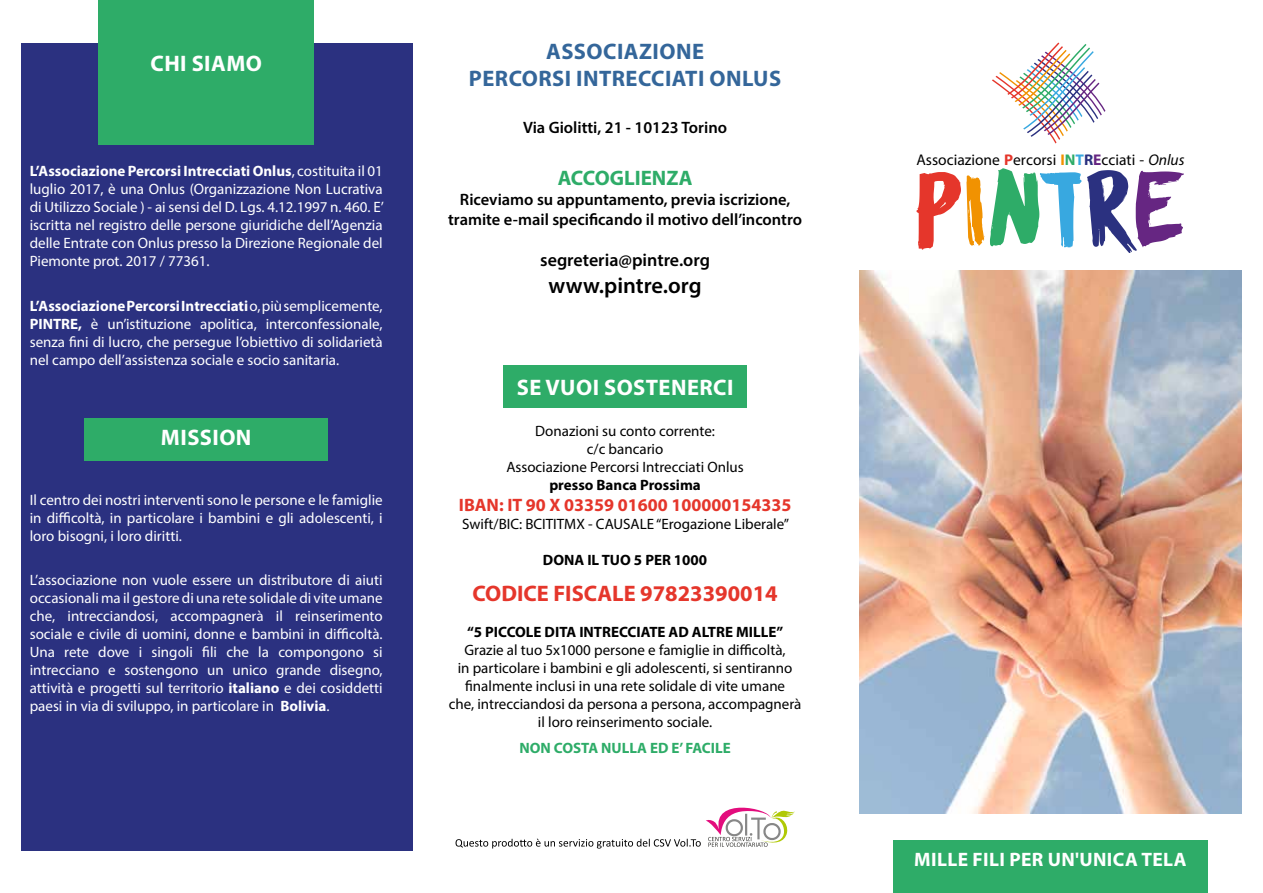
<style>
.page{position:relative;width:1263px;height:893px;background:#fff}
.page>*{position:absolute;margin:0;border:0;box-sizing:border-box;transform-origin:0 0}
.t1{font:700 22.5px/27px "Myriad Pro";letter-spacing:.02em;color:#34669a;text-align:center}
.t2{font:700 22.5px "Myriad Pro";letter-spacing:.02em;color:#fff}
.t3{font:700 22.5px "Myriad Pro";color:#e5362b}
.t4{font:600 22.5px "Myriad Pro";color:#000}
.t5{font:700 21px "Myriad Pro";color:#2eac68}
.t6{font:700 19.5px "Myriad Pro";letter-spacing:.02em;color:#fff}
.t7{font:700 18px "Myriad Pro";color:#e5362b}
.t8{font:600 18px "Myriad Pro";color:#000}
.t9{font:600 16.5px/19.8px "Myriad Pro";color:#000;text-align:center}
.t10{font:15.45px "Myriad Pro";color:#000}
.t11{font:15px/18px "Myriad Pro";color:#fff;text-align:justify}
.t12{font:15px/18px "Myriad Pro";color:#000;text-align:center}
.t13{font:700 15px "Myriad Pro";color:#000}
.t14{font:700 15px "Myriad Pro";color:#2eac68}
.s1{font-weight:700}
.s2{font-weight:700;color:#e5362b}
.s3{font-weight:700;color:#f19201}
.s4{font-weight:700;color:#2eac68}
.s5{font-weight:700;color:#38a8e0}
.s6{font-weight:700;color:#2b3180}
.s7{font-weight:700;color:#662682}
.s8{font-style:italic}
</style>
<div class="page">
<div style="left:503px;top:366px;width:244px;height:42px;background:#2eac68"></div>
<div style="left:21px;top:43px;width:391px;height:807px;background:#2b3180"></div>
<img style="left:859px;top:270px;width:383px;height:543px">
<div style="left:893px;top:841px;width:315px;height:52px;background:#2eac68"></div>
<div style="left:99px;top:0;width:215px;height:145px;background:#2eac68"></div>
<svg style="left:1041px;top:55px;width:61px;height:61px"></svg>
<div style="left:1037px;top:59px;width:61px;height:60px;background:#fff"></div>
<svg style="left:1047px;top:83px;width:52px;height:52px"></svg>
<svg style="left:1044px;top:79px;width:52px;height:52px"></svg>
<svg style="left:1030px;top:74px;width:62px;height:63px"></svg>
<svg style="left:1027px;top:71px;width:62px;height:62px"></svg>
<svg style="left:1023px;top:67px;width:62px;height:63px"></svg>
<svg style="left:1029px;top:51px;width:65px;height:65px"></svg>
<svg style="left:1026px;top:47px;width:64px;height:65px"></svg>
<svg style="left:1022px;top:44px;width:64px;height:65px"></svg>
<svg style="left:1018px;top:53px;width:52px;height:53px"></svg>
<svg style="left:1015px;top:50px;width:52px;height:52px"></svg>
<svg style="left:1011px;top:46px;width:52px;height:53px"></svg>
<svg style="left:1007px;top:43px;width:52px;height:52px"></svg>
<svg style="left:916px;top:172px;width:68px;height:78px"></svg>
<svg style="left:990px;top:168px;width:91px;height:79px"></svg>
<svg style="left:1087px;top:170px;width:97px;height:83px"></svg>
<svg style="left:455px;top:807px;width:340px;height:42px"></svg>
<div style="left:85px;top:418px;width:243px;height:42px;background:#2eac68"></div>
<h1 class="t2" style="left:150px;top:49px;width:113px">CHI SIAMO</h1>
<p class="t11" style="left:30px;top:162px;width:356px"><span class="s1">L’Associazione Percorsi Intrecciati Onlus</span>, costituita il 01 luglio 2017, è una Onlus (Organizzazione Non Lucrativa di Utilizzo Sociale ) - ai sensi del D. Lgs. 4.12.1997 n. 460. E’ iscritta nel registro delle persone giuridiche dell’Agenzia delle Entrate con Onlus presso la Direzione Regionale del Piemonte prot. 2017 / 77361.</p>
<p class="t11" style="left:30px;top:296px;width:354px"><span class="s1">L’Associazione Percorsi Intrecciati</span> o, più semplicemente, <span class="s1">PINTRE,</span> è un’istituzione apolitica, interconfessionale, senza fini di lucro, che persegue l’obiettivo di solidarietà nel campo dell’assistenza sociale e socio sanitaria.</p>
<h1 class="t2" style="left:161px;top:423px;width:92px">MISSION</h1>
<p class="t11" style="left:30px;top:490px;width:354px">Il centro dei nostri interventi sono le persone e le famiglie in difficoltà, in particolare i bambini e gli adolescenti, i loro bisogni, i loro diritti.</p>
<p class="t11" style="left:30px;top:571px;width:354px">L’associazione non vuole essere un distributore di aiuti occasionali ma il gestore di una rete solidale di vite umane che, intrecciandosi, accompagnerà il reinserimento sociale e civile di uomini, donne e bambini in difficoltà.<br>Una rete dove i singoli fili che la compongono si intrecciano e sostengono un unico grande disegno, attività e progetti sul territorio <span class="s1">italiano</span> e dei cosiddetti paesi in via di sviluppo, in particolare in <span class="s1">Bolivia</span>.</p>
<h1 class="t1" style="left:469px;top:38px;width:314px">ASSOCIAZIONE<br>PERCORSI INTRECCIATI ONLUS</h1>
<p class="t9" style="left:523px;top:117px;width:205px">Via Giolitti, 21 - 10123 Torino</p>
<h2 class="t5" style="left:558px;top:165px;width:136px">ACCOGLIENZA</h2>
<p class="t9" style="left:448px;top:189px;width:355px">Riceviamo su appuntamento, previa iscrizione, tramite e-mail specificando il motivo dell’incontro</p>
<p class="t8" style="left:540px;top:249px;width:171px">segreteria@pintre.org</p>
<h1 class="t4" style="left:549px;top:272px;width:154px">www.pintre.org</h1>
<h1 class="t2" style="left:517px;top:373px;width:218px">SE VUOI SOSTENERCI</h1>
<p class="t12" style="left:506px;top:421px;width:239px">Donazioni su conto corrente:<br>c/c bancario<br>Associazione Percorsi Intrecciati Onlus</p>
<p class="t13" style="left:549px;top:475px;width:153px">presso Banca Prossima</p>
<p class="t7" style="left:459px;top:493px;width:334px">IBAN: IT 90 X 03359 01600 100000154335</p>
<p class="t12" style="left:462px;top:515px;width:329px">Swift/BIC: BCITITMX - CAUSALE “Erogazione Liberale”</p>
<p class="t13" style="left:543px;top:550px;width:166px">DONA IL TUO 5 PER 1000</p>
<h1 class="t3" style="left:473px;top:578px;width:307px">CODICE FISCALE 97823390014</h1>
<p class="t13" style="left:467px;top:622px;width:318px">“5 PICCOLE DITA INTRECCIATE AD ALTRE MILLE”</p>
<p class="t12" style="left:449px;top:640px;width:354px">Grazie al tuo 5x1000 persone e famiglie in difficoltà,<br>in particolare i bambini e gli adolescenti, si sentiranno finalmente inclusi in una rete solidale di vite umane<br>che, intrecciandosi da persona a persona, accompagnerà il loro reinserimento sociale.</p>
<p class="t14" style="left:519px;top:738px;width:213px">NON COSTA NULLA ED E’ FACILE</p>
<p class="t10" style="left:916px;top:150px;width:270px">Associazione <span class="s2">P</span>ercorsi <span class="s3">I</span><span class="s4">N</span><span class="s5">T</span><span class="s6">R</span><span class="s7">E</span>cciati - <span class="s8">Onlus</span></p>
<h3 class="t6" style="left:914px;top:847px;width:274px">MILLE FILI PER UN'UNICA TELA</h3>
</div>
